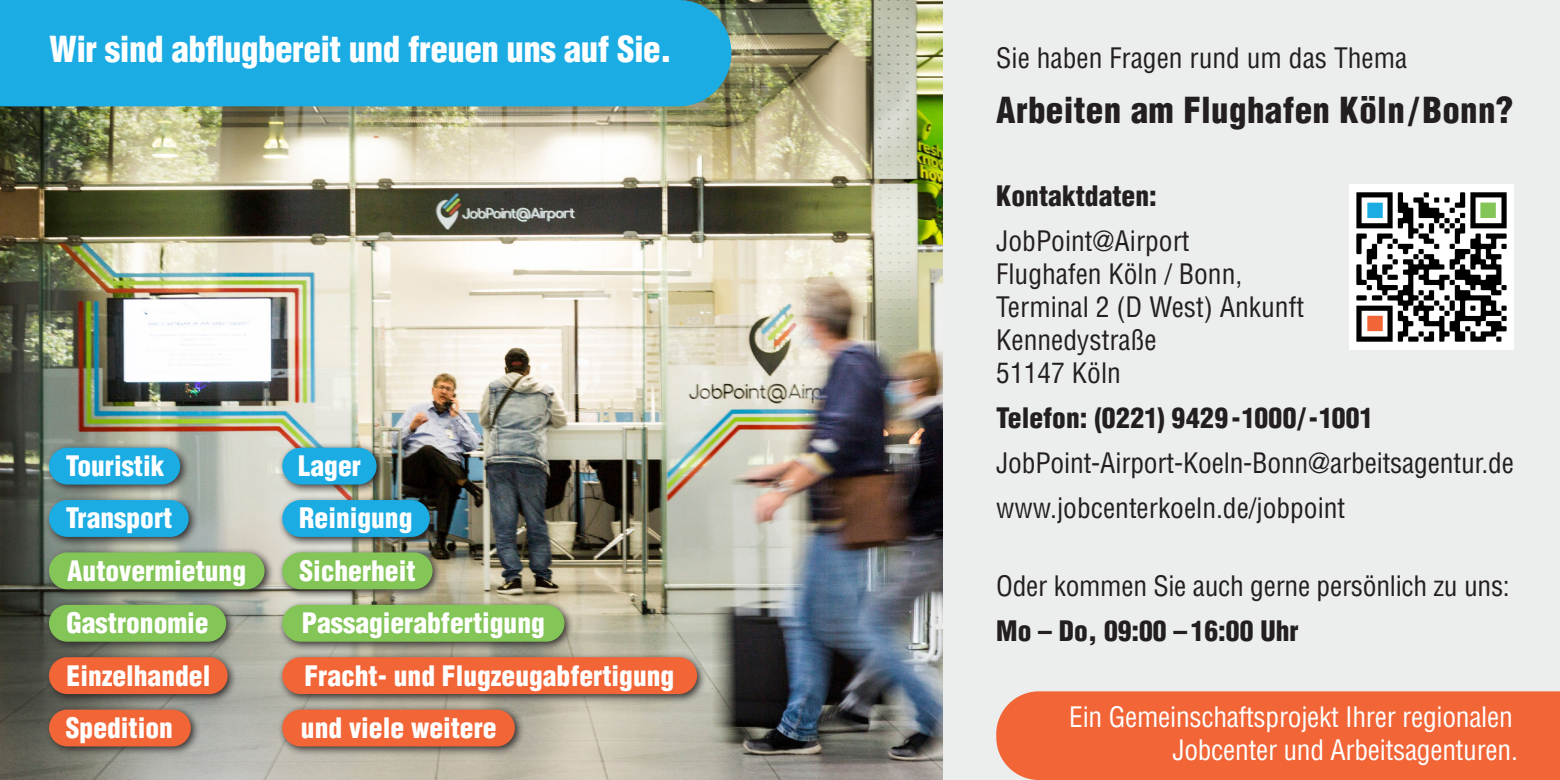
<style>
.page{position:relative;width:1560px;height:780px;background:#fff}
.page>*{position:absolute;margin:0;border:0;box-sizing:border-box;transform-origin:0 0}
.t1{font:900 condensed 35px "Helvetica";letter-spacing:-.015em;color:#fff}
.t2{font:900 condensed 35px "Helvetica";letter-spacing:.01em;color:#231f20}
.t3{font:condensed 27.5px/33px "Helvetica";color:#231f20}
.t4{font:900 condensed 27.5px/52.5px "Helvetica";color:#fff}
.t5{font:condensed 27.5px/33px "Helvetica";letter-spacing:-.01em;color:#fff;text-align:right}
.t6{font:900 condensed 27.5px "Helvetica";color:#231f20}
</style>
<div class="page">
<img style="left:0;top:0;width:943px;height:780px">
<div style="left:943px;top:0;width:616px;height:780px;background:#ebeeed"></div>
<div style="left:0;top:0;width:731px;height:106px;background:#1bace3"></div>
<div style="left:996px;top:691px;width:563px;height:89px;background:#f26536"></div>
<div style="left:44px;top:442px;width:146px;height:53px;background:#231f20;opacity:.9"></div>
<div style="left:49px;top:447px;width:131px;height:37px;background:#1bace3;border-radius:18px"></div>
<div style="left:44px;top:494px;width:155px;height:53px;background:#231f20;opacity:.9"></div>
<div style="left:49px;top:500px;width:140px;height:37px;background:#1bace3;border-radius:18px"></div>
<div style="left:44px;top:547px;width:231px;height:53px;background:#231f20;opacity:.9"></div>
<div style="left:49px;top:552px;width:215px;height:37px;background:#83c557;border-radius:18px"></div>
<div style="left:44px;top:599px;width:192px;height:53px;background:#231f20;opacity:.9"></div>
<div style="left:49px;top:604px;width:177px;height:37px;background:#83c557;border-radius:18px"></div>
<div style="left:44px;top:651px;width:194px;height:53px;background:#231f20;opacity:.9"></div>
<div style="left:49px;top:657px;width:179px;height:37px;background:#f26536;border-radius:18px"></div>
<div style="left:44px;top:704px;width:157px;height:53px;background:#231f20;opacity:.9"></div>
<div style="left:49px;top:709px;width:142px;height:37px;background:#f26536;border-radius:18px"></div>
<div style="left:277px;top:442px;width:110px;height:53px;background:#231f20;opacity:.9"></div>
<div style="left:282px;top:447px;width:94px;height:37px;background:#1bace3;border-radius:18px"></div>
<div style="left:277px;top:651px;width:430px;height:53px;background:#231f20;opacity:.9"></div>
<div style="left:282px;top:657px;width:415px;height:37px;background:#f26536;border-radius:18px"></div>
<div style="left:277px;top:547px;width:165px;height:53px;background:#231f20;opacity:.9"></div>
<div style="left:282px;top:552px;width:150px;height:37px;background:#83c557;border-radius:18px"></div>
<div style="left:277px;top:494px;width:163px;height:53px;background:#231f20;opacity:.9"></div>
<div style="left:282px;top:500px;width:148px;height:37px;background:#1bace3;border-radius:18px"></div>
<div style="left:277px;top:704px;width:248px;height:53px;background:#231f20;opacity:.9"></div>
<div style="left:282px;top:709px;width:233px;height:37px;background:#f26536;border-radius:18px"></div>
<div style="left:277px;top:599px;width:297px;height:53px;background:#231f20;opacity:.9"></div>
<div style="left:282px;top:604px;width:282px;height:37px;background:#83c557;border-radius:18px"></div>
<img style="left:1349px;top:184px;width:164px;height:165px">
<svg style="left:1364px;top:200px;width:20px;height:20px"></svg>
<svg style="left:1364px;top:313px;width:20px;height:20px"></svg>
<svg style="left:1477px;top:200px;width:20px;height:20px"></svg>
<svg style="left:1480px;top:202px;width:15px;height:16px"></svg>
<svg style="left:1367px;top:203px;width:15px;height:15px"></svg>
<svg style="left:1367px;top:316px;width:15px;height:15px"></svg>
<p class="t1" style="left:50px;top:27px;width:623px">Wir sind abflugbereit und freuen uns auf Sie.</p>
<p class="t4" style="left:66px;top:439px;width:182px">Touristik<br>Transport<br>Autovermietung<br>Gastronomie<br>Einzelhandel<br>Spedition</p>
<p class="t4" style="left:298px;top:439px;width:64px">Lager</p>
<p class="t4" style="left:299px;top:491px;width:115px">Reinigung</p>
<p class="t4" style="left:299px;top:544px;width:118px">Sicherheit</p>
<p class="t4" style="left:302px;top:596px;width:244px">Passagierabfertigung</p>
<p class="t4" style="left:304px;top:649px;width:371px">Fracht- und Flugzeugabfertigung</p>
<p class="t4" style="left:301px;top:701px;width:197px">und viele weitere</p>
<p class="t3" style="left:996px;top:41px;width:412px">Sie haben Fragen rund um das Thema</p>
<p class="t2" style="left:996px;top:88px;width:518px">Arbeiten am Flughafen Köln / Bonn?</p>
<p class="t6" style="left:996px;top:178px;width:162px">Kontaktdaten:</p>
<p class="t3" style="left:996px;top:224px;width:309px">JobPoint@Airport<br>Flughafen Köln / Bonn,<br>Terminal 2 (D West) Ankunft<br>Kennedystraße<br>51147 Köln</p>
<p class="t6" style="left:996px;top:400px;width:379px">Telefon: (0221) 9429 -1000/-1001</p>
<p class="t3" style="left:996px;top:440px;width:519px;line-height:45px">JobPoint-Airport-Koeln-Bonn@arbeitsagentur.de www.jobcenterkoeln.de/jobpoint</p>
<p class="t3" style="left:996px;top:569px;width:515px">Oder kommen Sie auch gerne persönlich zu uns:</p>
<p class="t6" style="left:996px;top:613px;width:304px">Mo – Do, 09:00 –16:00 Uhr</p>
<p class="t5" style="left:1069px;top:699px;width:450px">Ein Gemeinschaftsprojekt Ihrer regionalen<br>Jobcenter und Arbeitsagenturen.</p>
</div>
